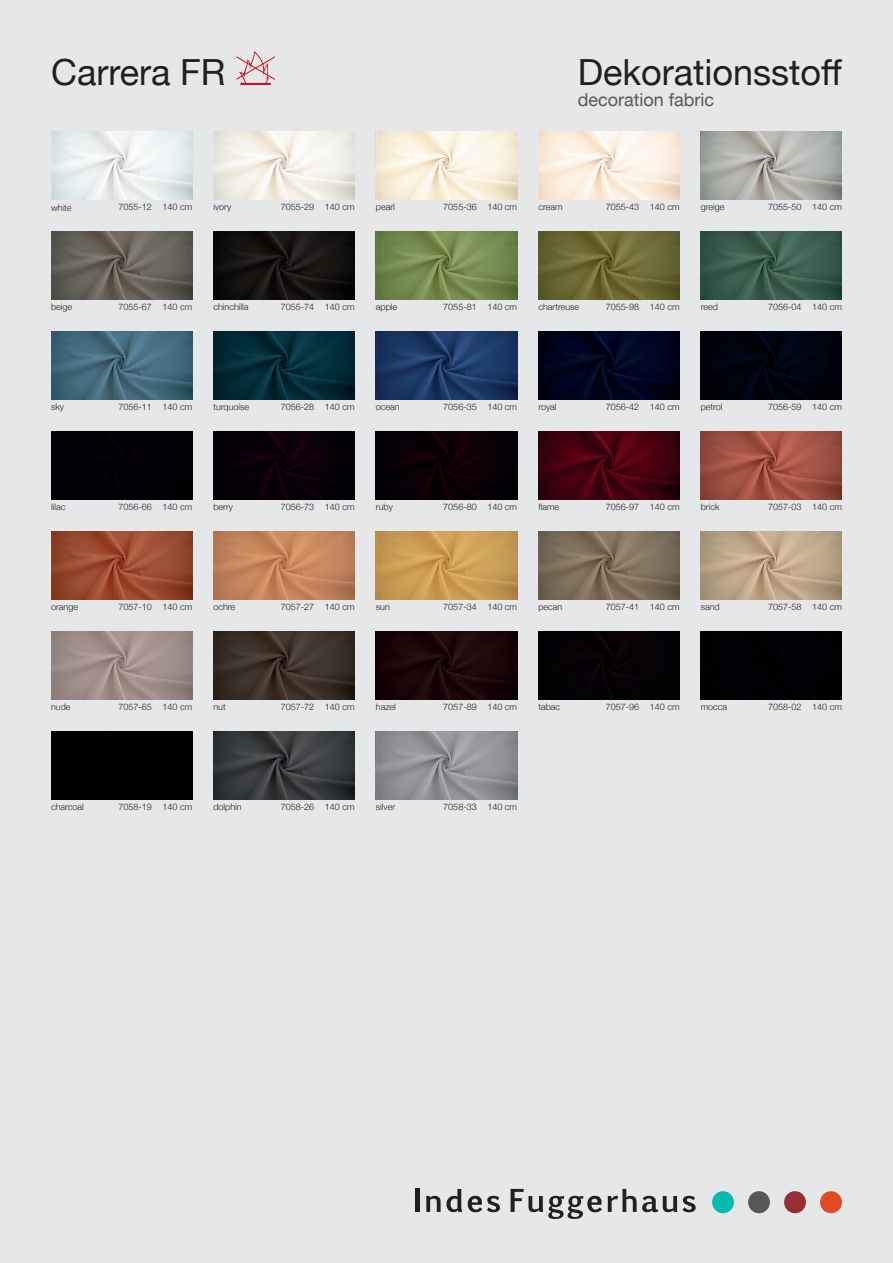
<style>
.page{position:relative;width:893px;height:1263px;background:#e6e7e9}
.page>*{position:absolute;margin:0;border:0;box-sizing:border-box;transform-origin:0 0}
.t1{font:36px "Helvetica Neue";color:#231f20}
.t2{font:18px "Helvetica Neue";color:#57585a}
.t3{font:300 9px "Helvetica Neue";color:#231f20}
</style>
<div class="page">
<div style="left:712px;top:1191px;width:22px;height:22px;background:#08b9b1;border-radius:50%"></div>
<div style="left:820px;top:1191px;width:22px;height:22px;background:#e04a25;border-radius:50%"></div>
<div style="left:784px;top:1191px;width:22px;height:22px;background:#962e33;border-radius:50%"></div>
<div style="left:748px;top:1191px;width:22px;height:22px;background:#57585a;border-radius:50%"></div>
<hr style="left:416px;top:1189px;width:4px;height:23px;background:#231f20">
<svg style="left:426px;top:1189px;width:36px;height:23px"></svg>
<svg style="left:468px;top:1196px;width:32px;height:16px"></svg>
<svg style="left:511px;top:1189px;width:91px;height:30px"></svg>
<svg style="left:608px;top:1189px;width:88px;height:23px"></svg>
<img style="left:51px;top:132px;width:141px;height:68px">
<img style="left:51px;top:232px;width:141px;height:68px">
<img style="left:51px;top:332px;width:141px;height:68px">
<div style="left:51px;top:432px;width:141px;height:68px;background:#020006"></div>
<img style="left:51px;top:531px;width:141px;height:69px">
<img style="left:51px;top:631px;width:141px;height:68px">
<div style="left:51px;top:731px;width:141px;height:68px;background:#000002"></div>
<img style="left:213px;top:132px;width:142px;height:68px">
<img style="left:213px;top:232px;width:142px;height:68px">
<img style="left:213px;top:332px;width:142px;height:68px">
<img style="left:213px;top:432px;width:142px;height:68px">
<img style="left:213px;top:531px;width:142px;height:69px">
<img style="left:213px;top:631px;width:142px;height:68px">
<img style="left:213px;top:731px;width:142px;height:68px">
<img style="left:376px;top:132px;width:141px;height:68px">
<img style="left:376px;top:232px;width:141px;height:68px">
<img style="left:376px;top:332px;width:141px;height:68px">
<img style="left:376px;top:432px;width:141px;height:68px">
<img style="left:376px;top:531px;width:141px;height:69px">
<img style="left:376px;top:631px;width:141px;height:68px">
<img style="left:376px;top:731px;width:141px;height:68px">
<img style="left:538px;top:132px;width:141px;height:68px">
<img style="left:538px;top:232px;width:141px;height:68px">
<img style="left:538px;top:332px;width:141px;height:68px">
<img style="left:538px;top:432px;width:141px;height:68px">
<img style="left:538px;top:531px;width:141px;height:69px">
<div style="left:538px;top:631px;width:141px;height:68px;background:#040206"></div>
<img style="left:701px;top:132px;width:141px;height:68px">
<img style="left:701px;top:232px;width:141px;height:68px">
<img style="left:701px;top:332px;width:141px;height:68px">
<img style="left:701px;top:432px;width:141px;height:68px">
<img style="left:701px;top:531px;width:141px;height:69px">
<div style="left:701px;top:631px;width:141px;height:68px;background:#010003"></div>
<svg style="left:236px;top:51px;width:39px;height:34px"></svg>
<h1 class="t1" style="left:51px;top:46px;width:176px">Carrera FR</h1>
<h1 class="t1" style="left:578px;top:46px;width:266px">Dekorationsstoff</h1>
<h2 class="t2" style="left:578px;top:87px;width:138px">decoration fabric</h2>
<p class="t3" style="left:51px;top:200px;width:22px">white</p>
<p class="t3" style="left:118px;top:200px;width:35px">7055-12</p>
<p class="t3" style="left:162px;top:200px;width:31px">140 cm</p>
<p class="t3" style="left:213px;top:200px;width:19px">ivory</p>
<p class="t3" style="left:281px;top:200px;width:35px">7055-29</p>
<p class="t3" style="left:325px;top:200px;width:31px">140 cm</p>
<p class="t3" style="left:376px;top:200px;width:21px">pearl</p>
<p class="t3" style="left:443px;top:200px;width:35px">7055-36</p>
<p class="t3" style="left:487px;top:200px;width:31px">140 cm</p>
<p class="t3" style="left:538px;top:200px;width:26px">cream</p>
<p class="t3" style="left:606px;top:200px;width:35px">7055-43</p>
<p class="t3" style="left:650px;top:200px;width:31px">140 cm</p>
<p class="t3" style="left:701px;top:200px;width:25px">greige</p>
<p class="t3" style="left:768px;top:200px;width:35px">7055-50</p>
<p class="t3" style="left:812px;top:200px;width:31px">140 cm</p>
<p class="t3" style="left:51px;top:300px;width:23px">beige</p>
<p class="t3" style="left:118px;top:300px;width:35px">7055-67</p>
<p class="t3" style="left:162px;top:300px;width:31px">140 cm</p>
<p class="t3" style="left:213px;top:300px;width:37px">chinchilla</p>
<p class="t3" style="left:281px;top:300px;width:35px">7055-74</p>
<p class="t3" style="left:325px;top:300px;width:31px">140 cm</p>
<p class="t3" style="left:376px;top:300px;width:23px">apple</p>
<p class="t3" style="left:443px;top:300px;width:35px">7055-81</p>
<p class="t3" style="left:487px;top:300px;width:31px">140 cm</p>
<p class="t3" style="left:538px;top:300px;width:42px">chartreuse</p>
<p class="t3" style="left:606px;top:300px;width:35px">7055-98</p>
<p class="t3" style="left:650px;top:300px;width:31px">140 cm</p>
<p class="t3" style="left:701px;top:300px;width:19px">reed</p>
<p class="t3" style="left:768px;top:300px;width:35px">7056-04</p>
<p class="t3" style="left:812px;top:300px;width:31px">140 cm</p>
<p class="t3" style="left:51px;top:400px;width:14px">sky</p>
<p class="t3" style="left:118px;top:400px;width:35px">7056-11</p>
<p class="t3" style="left:162px;top:400px;width:31px">140 cm</p>
<p class="t3" style="left:213px;top:400px;width:37px">turquoise</p>
<p class="t3" style="left:281px;top:400px;width:35px">7056-28</p>
<p class="t3" style="left:325px;top:400px;width:31px">140 cm</p>
<p class="t3" style="left:376px;top:400px;width:25px">ocean</p>
<p class="t3" style="left:443px;top:400px;width:35px">7056-35</p>
<p class="t3" style="left:487px;top:400px;width:31px">140 cm</p>
<p class="t3" style="left:538px;top:400px;width:20px">royal</p>
<p class="t3" style="left:606px;top:400px;width:35px">7056-42</p>
<p class="t3" style="left:650px;top:400px;width:31px">140 cm</p>
<p class="t3" style="left:701px;top:400px;width:23px">petrol</p>
<p class="t3" style="left:768px;top:400px;width:35px">7056-59</p>
<p class="t3" style="left:812px;top:400px;width:31px">140 cm</p>
<p class="t3" style="left:51px;top:500px;width:16px">lilac</p>
<p class="t3" style="left:118px;top:500px;width:35px">7056-66</p>
<p class="t3" style="left:162px;top:500px;width:31px">140 cm</p>
<p class="t3" style="left:213px;top:500px;width:21px">berry</p>
<p class="t3" style="left:281px;top:500px;width:35px">7056-73</p>
<p class="t3" style="left:325px;top:500px;width:31px">140 cm</p>
<p class="t3" style="left:376px;top:500px;width:19px">ruby</p>
<p class="t3" style="left:443px;top:500px;width:35px">7056-80</p>
<p class="t3" style="left:487px;top:500px;width:31px">140 cm</p>
<p class="t3" style="left:538px;top:500px;width:22px">flame</p>
<p class="t3" style="left:606px;top:500px;width:35px">7056-97</p>
<p class="t3" style="left:650px;top:500px;width:31px">140 cm</p>
<p class="t3" style="left:701px;top:500px;width:20px">brick</p>
<p class="t3" style="left:768px;top:500px;width:35px">7057-03</p>
<p class="t3" style="left:812px;top:500px;width:31px">140 cm</p>
<p class="t3" style="left:51px;top:600px;width:29px">orange</p>
<p class="t3" style="left:118px;top:600px;width:35px">7057-10</p>
<p class="t3" style="left:162px;top:599px;width:31px">140 cm</p>
<p class="t3" style="left:213px;top:600px;width:23px">ochre</p>
<p class="t3" style="left:281px;top:600px;width:35px">7057-27</p>
<p class="t3" style="left:325px;top:599px;width:31px">140 cm</p>
<p class="t3" style="left:376px;top:600px;width:15px">sun</p>
<p class="t3" style="left:443px;top:600px;width:35px">7057-34</p>
<p class="t3" style="left:487px;top:599px;width:31px">140 cm</p>
<p class="t3" style="left:538px;top:600px;width:26px">pecan</p>
<p class="t3" style="left:606px;top:600px;width:35px">7057-41</p>
<p class="t3" style="left:650px;top:599px;width:31px">140 cm</p>
<p class="t3" style="left:701px;top:600px;width:20px">sand</p>
<p class="t3" style="left:768px;top:600px;width:35px">7057-58</p>
<p class="t3" style="left:812px;top:599px;width:31px">140 cm</p>
<p class="t3" style="left:51px;top:700px;width:21px">nude</p>
<p class="t3" style="left:118px;top:700px;width:35px">7057-65</p>
<p class="t3" style="left:162px;top:699px;width:31px">140 cm</p>
<p class="t3" style="left:213px;top:700px;width:14px">nut</p>
<p class="t3" style="left:281px;top:699px;width:35px">7057-72</p>
<p class="t3" style="left:325px;top:699px;width:31px">140 cm</p>
<p class="t3" style="left:376px;top:700px;width:22px">hazel</p>
<p class="t3" style="left:443px;top:699px;width:35px">7057-89</p>
<p class="t3" style="left:487px;top:699px;width:31px">140 cm</p>
<p class="t3" style="left:538px;top:700px;width:23px">tabac</p>
<p class="t3" style="left:606px;top:699px;width:35px">7057-96</p>
<p class="t3" style="left:650px;top:699px;width:31px">140 cm</p>
<p class="t3" style="left:701px;top:700px;width:28px">mocca</p>
<p class="t3" style="left:768px;top:699px;width:35px">7058-02</p>
<p class="t3" style="left:812px;top:699px;width:31px">140 cm</p>
<p class="t3" style="left:51px;top:800px;width:34px">charcoal</p>
<p class="t3" style="left:118px;top:799px;width:35px">7058-19</p>
<p class="t3" style="left:162px;top:799px;width:31px">140 cm</p>
<p class="t3" style="left:213px;top:799px;width:30px">dolphin</p>
<p class="t3" style="left:281px;top:799px;width:35px">7058-26</p>
<p class="t3" style="left:325px;top:799px;width:31px">140 cm</p>
<p class="t3" style="left:376px;top:799px;width:21px">silver</p>
<p class="t3" style="left:443px;top:799px;width:35px">7058-33</p>
<p class="t3" style="left:487px;top:799px;width:31px">140 cm</p>
</div>
